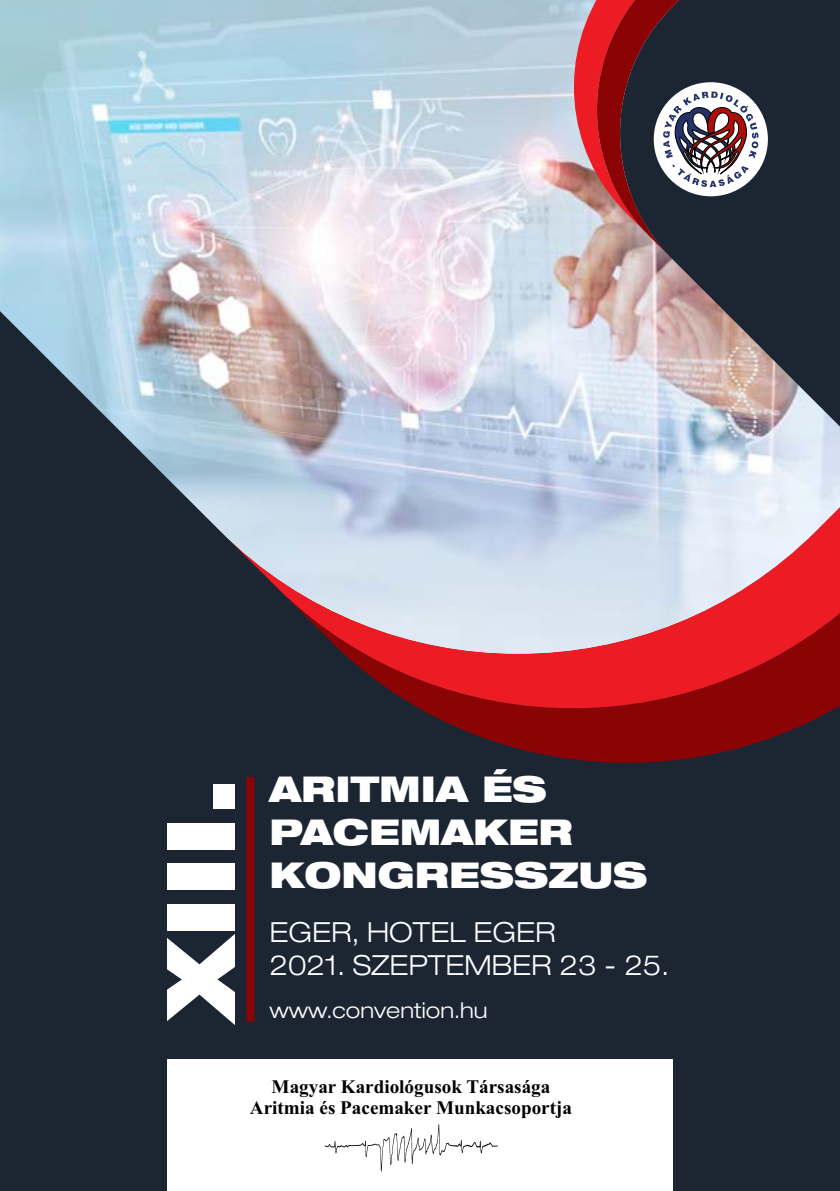
<style>
.page{position:relative;width:840px;height:1191px;background:#fff}
.page>*{position:absolute;margin:0;border:0;box-sizing:border-box;transform-origin:0 0}
.t1{font:900 expanded 95px "Helvetica Neue LT Pro";color:#fff}
.t2{font:900 expanded 35.6px/42.8px "Helvetica Neue LT Pro";color:#fff}
.t3{font:300 expanded 27.8px/33.2px "Helvetica Neue LT Pro";color:#fff}
.t4{font:300 expanded 21.8px "Helvetica Neue LT Pro";color:#fff}
.t5{font:700 19.2px/21.2px "Times New Roman";color:#000;text-align:center}
</style>
<div class="page">
<div style="left:0;top:0;width:839px;height:1191px;background:#1c2633"></div>
<svg style="left:520px;top:749px;width:215px;height:14px;fill:#8a0305"></svg>
<svg style="left:396px;top:694px;width:443px;height:55px;fill:#8a0305"></svg>
<svg style="left:343px;top:653px;width:496px;height:41px;background:#c6151c"></svg>
<img style="left:1px;top:0;width:838px;height:653px">
<svg style="left:602px;top:0;width:237px;height:460px"></svg>
<div style="left:246px;top:777px;width:8px;height:244px;background:#8a0305"></div>
<div style="left:653px;top:82px;width:114px;height:114px;background:#fff;border-radius:50%"></div>
<svg style="left:557px;top:0;width:201px;height:259px"></svg>
<div style="left:167px;top:1059px;width:505px;height:132px;background:#fff"></div>
<svg style="left:324px;top:1124px;width:173px;height:47px"></svg>
<h1 class="t1" style="left:139px;top:1021px;width:246px;rotate:-90deg">XIII.</h1>
<h2 class="t2" style="left:269px;top:767px;width:379px">ARITMIA ÉS<br>PACEMAKER<br>KONGRESSZUS</h2>
<h3 class="t3" style="left:269px;top:915px;width:401px">EGER, HOTEL EGER<br>2021. SZEPTEMBER 23 - 25.</h3>
<p class="t4" style="left:269px;top:997px;width:219px">www.convention.hu</p>
<p class="t5" style="left:250px;top:1075px;width:323px">Magyar Kardiológusok Társasága<br>Aritmia és Pacemaker Munkacsoportja</p>
</div>
